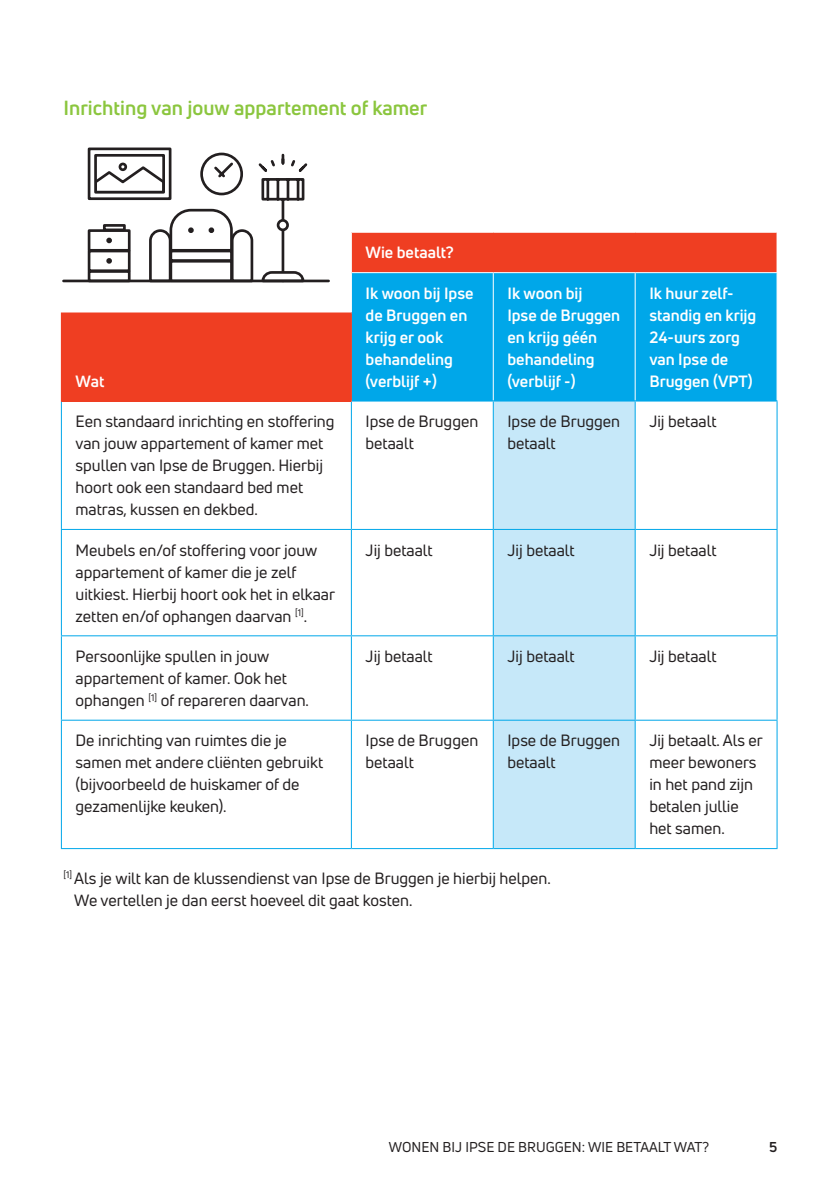
<style>
.page{position:relative;width:840px;height:1191px;background:#fff}
.page>*{position:absolute;margin:0;border:0;box-sizing:border-box;transform-origin:0 0}
.t1{font:700 20px "Uni Neue";color:#8bc63e}
.t2{font:16px/22px "Uni Neue";color:#231f20}
.t3{font:700 16px/22px "Uni Neue";color:#fff}
.t4{font:14px "Uni Neue";color:#231f20}
.t5{font:700 14px "Uni Neue";color:#231f20}
</style>
<div class="page">
<div style="left:351px;top:232px;width:425px;height:41px;background:#ef3e22"></div>
<div style="left:351px;top:273px;width:425px;height:127px;background:#00a7e9"></div>
<div style="left:61px;top:313px;width:290px;height:88px;background:#ef3e22"></div>
<div style="left:493px;top:401px;width:141px;height:447px;background:#c6e8f9"></div>
<hr style="left:61px;top:401px;width:1px;height:128px;background:#00a7e9">
<hr style="left:61px;top:529px;width:290px;height:1px;background:#00a7e9">
<hr style="left:61px;top:530px;width:1px;height:105px;background:#00a7e9">
<hr style="left:61px;top:635px;width:290px;height:1px;background:#00a7e9">
<hr style="left:61px;top:636px;width:1px;height:83px;background:#00a7e9">
<hr style="left:61px;top:719px;width:290px;height:1px;background:#00a7e9">
<hr style="left:61px;top:720px;width:1px;height:128px;background:#00a7e9">
<hr style="left:61px;top:848px;width:290px;height:1px;background:#00a7e9">
<hr style="left:350px;top:232px;width:143px;height:1px;background:#fff">
<hr style="left:493px;top:232px;width:141px;height:1px;background:#fff">
<hr style="left:634px;top:232px;width:143px;height:1px;background:#fff">
<hr style="left:350px;top:272px;width:143px;height:1px;background:#fff">
<hr style="left:493px;top:272px;width:141px;height:1px;background:#fff">
<hr style="left:492px;top:273px;width:1px;height:40px;background:#fff">
<hr style="left:634px;top:272px;width:143px;height:1px;background:#fff">
<hr style="left:634px;top:273px;width:1px;height:40px;background:#fff">
<hr style="left:492px;top:313px;width:1px;height:87px;background:#fff">
<hr style="left:634px;top:313px;width:1px;height:87px;background:#fff">
<hr style="left:351px;top:400px;width:142px;height:1px;background:#00a7e9">
<hr style="left:350px;top:401px;width:1px;height:128px;background:#00a7e9">
<hr style="left:493px;top:400px;width:141px;height:1px;background:#00a7e9">
<hr style="left:492px;top:401px;width:1px;height:128px;background:#00a7e9">
<hr style="left:634px;top:400px;width:143px;height:1px;background:#00a7e9">
<hr style="left:634px;top:401px;width:1px;height:128px;background:#00a7e9">
<hr style="left:776px;top:401px;width:1px;height:128px;background:#00a7e9">
<hr style="left:351px;top:529px;width:142px;height:1px;background:#00a7e9">
<hr style="left:350px;top:530px;width:1px;height:105px;background:#00a7e9">
<hr style="left:493px;top:529px;width:141px;height:1px;background:#00a7e9">
<hr style="left:492px;top:530px;width:1px;height:105px;background:#00a7e9">
<hr style="left:634px;top:529px;width:143px;height:1px;background:#00a7e9">
<hr style="left:634px;top:530px;width:1px;height:105px;background:#00a7e9">
<hr style="left:776px;top:530px;width:1px;height:105px;background:#00a7e9">
<hr style="left:351px;top:635px;width:142px;height:1px;background:#00a7e9">
<hr style="left:350px;top:636px;width:1px;height:83px;background:#00a7e9">
<hr style="left:493px;top:635px;width:141px;height:1px;background:#00a7e9">
<hr style="left:492px;top:636px;width:1px;height:83px;background:#00a7e9">
<hr style="left:634px;top:635px;width:143px;height:1px;background:#00a7e9">
<hr style="left:634px;top:636px;width:1px;height:83px;background:#00a7e9">
<hr style="left:776px;top:636px;width:1px;height:83px;background:#00a7e9">
<hr style="left:351px;top:719px;width:142px;height:1px;background:#00a7e9">
<hr style="left:350px;top:720px;width:1px;height:128px;background:#00a7e9">
<hr style="left:493px;top:719px;width:141px;height:1px;background:#00a7e9">
<hr style="left:492px;top:720px;width:1px;height:128px;background:#00a7e9">
<hr style="left:634px;top:719px;width:143px;height:1px;background:#00a7e9">
<hr style="left:634px;top:720px;width:1px;height:128px;background:#00a7e9">
<hr style="left:776px;top:720px;width:1px;height:128px;background:#00a7e9">
<hr style="left:351px;top:848px;width:142px;height:1px;background:#00a7e9">
<hr style="left:493px;top:848px;width:141px;height:1px;background:#00a7e9">
<hr style="left:634px;top:848px;width:143px;height:1px;background:#00a7e9">
<hr style="left:61px;top:312px;width:290px;height:1px;background:#ef3e22">
<svg style="left:86px;top:147px;width:223px;height:136px"></svg>
<div style="left:278px;top:220px;width:9px;height:10px;background:#fff;border-radius:50%"></div>
<div style="left:276px;top:219px;width:13px;height:12px;border:3px solid #231f20;border-radius:50%"></div>
<hr style="left:63px;top:280px;width:265px;height:2px;background:#231f20">
<p class="t1" style="left:63px;top:95px;width:365px">Inrichting van jouw appartement of kamer</p>
<p class="t3" style="left:365px;top:241px;width:90px">Wie betaalt?</p>
<p class="t3" style="left:365px;top:282px;width:109px">Ik woon bij Ipse de Bruggen en krijg er ook behandeling (verblijf +)</p>
<p class="t3" style="left:507px;top:282px;width:114px">Ik woon bij<br>Ipse de Bruggen en krijg géén behandeling (verblijf -)</p>
<p class="t3" style="left:649px;top:282px;width:108px">Ik huur zelf&shy;standig en krijg<br>24-uurs zorg van Ipse de</p>
<p class="t3" style="left:75px;top:370px;width:30px">Wat</p>
<p class="t3" style="left:649px;top:370px;width:105px">Bruggen (VPT)</p>
<p class="t2" style="left:75px;top:410px;width:260px">Een standaard inrichting en stoffering van jouw appartement of kamer met spullen van Ipse de Bruggen. Hierbij hoort ook een standaard bed met matras, kussen en dekbed.</p>
<p class="t2" style="left:365px;top:410px;width:114px">Ipse de Bruggen betaalt</p>
<p class="t2" style="left:507px;top:410px;width:114px">Ipse de Bruggen betaalt</p>
<p class="t2" style="left:649px;top:410px;width:69px">Jij betaalt</p>
<p class="t2" style="left:75px;top:539px;width:261px">Meubels en/of stoffering voor jouw appartement of kamer die je zelf uitkiest. Hierbij hoort ook het in elkaar zetten en/of ophangen daarvan <sup>[1]</sup>.</p>
<p class="t2" style="left:365px;top:539px;width:69px">Jij betaalt</p>
<p class="t2" style="left:507px;top:539px;width:69px">Jij betaalt</p>
<p class="t2" style="left:649px;top:539px;width:69px">Jij betaalt</p>
<p class="t2" style="left:75px;top:645px;width:235px">Persoonlijke spullen in jouw appartement of kamer. Ook het ophangen <sup>[1]</sup> of repareren daarvan.</p>
<p class="t2" style="left:365px;top:645px;width:69px">Jij betaalt</p>
<p class="t2" style="left:507px;top:645px;width:69px">Jij betaalt</p>
<p class="t2" style="left:649px;top:645px;width:69px">Jij betaalt</p>
<p class="t2" style="left:75px;top:729px;width:249px">De inrichting van ruimtes die je samen met andere cliënten gebruikt (bijvoorbeeld de huiskamer of de gezamenlijke keuken).</p>
<p class="t2" style="left:365px;top:729px;width:114px">Ipse de Bruggen betaalt</p>
<p class="t2" style="left:507px;top:729px;width:114px">Ipse de Bruggen betaalt</p>
<p class="t2" style="left:649px;top:729px;width:115px">Jij betaalt. Als er meer bewoners in het pand zijn betalen jullie het samen.</p>
<p class="t2" style="left:74px;top:866px;width:478px;text-indent:-11px"><sup>[1]</sup> Als je wilt kan de klussendienst van Ipse de Bruggen je hierbij helpen.<br>We vertellen je dan eerst hoeveel dit gaat kosten.</p>
<p class="t4" style="left:388px;top:1138px;width:322px">WONEN BIJ IPSE DE BRUGGEN: WIE BETAALT WAT?</p>
<p class="t5" style="left:768px;top:1138px;width:10px">5</p>
</div>
